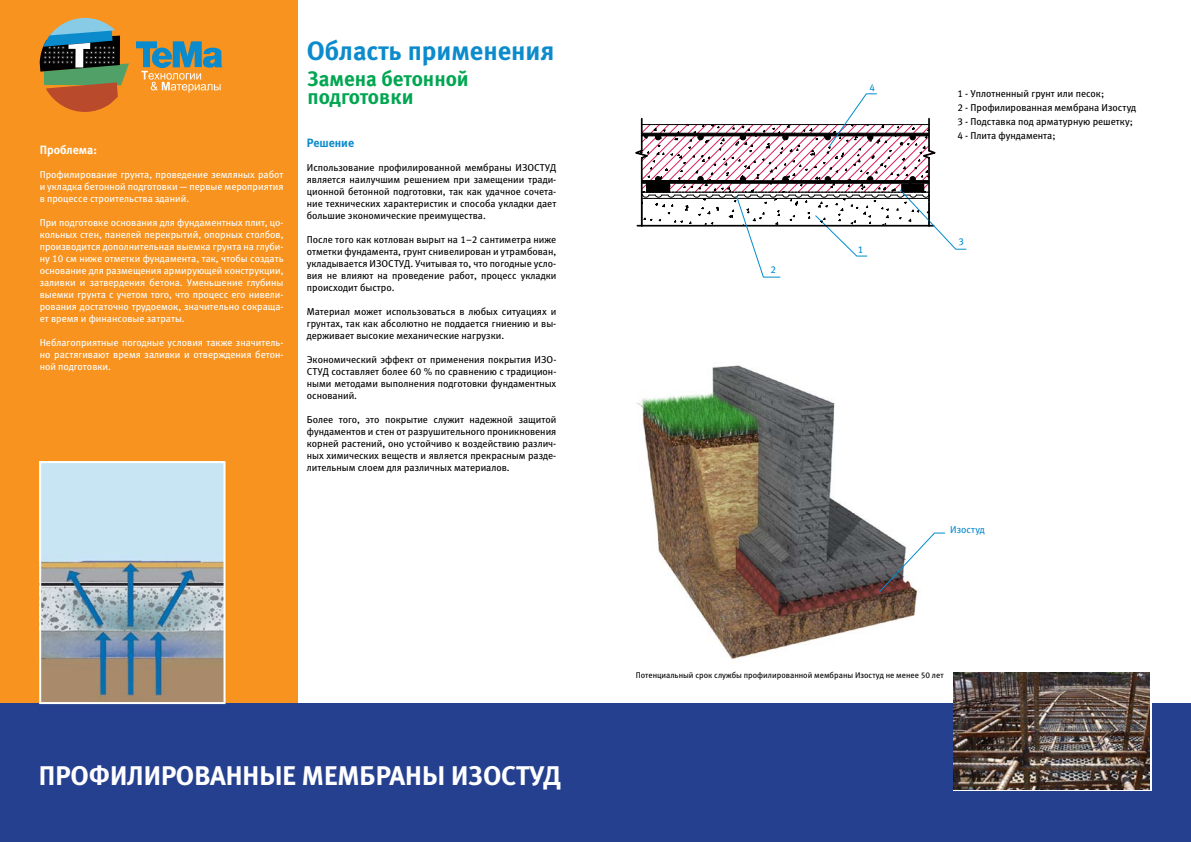
<style>
.page{position:relative;width:1191px;height:842px;background:#fff}
.page>*{position:absolute;margin:0;border:0;box-sizing:border-box;transform-origin:0 0}
.t1{font:27px "Meta Bold LFC";color:#fff}
.t2{font:26.5px "Meta Bold LFC";color:#0c8bcc}
.t3{font:21px/18px "Meta Bold LFC";color:#00a651}
.t4{font:12px "Meta Bold LFC";color:#fff}
.t5{font:12px "Meta Bold LFC";color:#0c8bcc}
.t6{font:10px/12px "Meta Book LFC";color:#000;text-align:justify}
.t7{font:10px/12px "Meta Book LFC";color:#fff;text-align:justify}
.t8{font:10px "Meta Book LFC";color:#0c8bcc}
.t9{font:10px "Meta Book LFC";color:#008ccd}
.t10{font:8.3px "Meta Book LFC";color:#000}
</style>
<div class="page">
<div style="left:0;top:0;width:298px;height:842px;background:#f7931e"></div>
<div style="left:0;top:704px;width:595px;height:138px;background:#25408f"></div>
<svg style="left:136px;top:41px;width:86px;height:52px"></svg>
<svg style="left:40px;top:18px;width:89px;height:94px"></svg>
<div style="left:595px;top:704px;width:596px;height:138px;background:#25408f"></div>
<img style="left:42px;top:464px;width:180px;height:237px">
<div style="left:39px;top:461px;width:186px;height:243px;border:2px solid #fff"></div>
<img style="left:636px;top:365px;width:281px;height:295px">
<svg style="left:952px;top:672px;width:199px;height:119px"></svg>
<img style="left:954px;top:672px;width:195px;height:117px">
<svg style="left:878px;top:532px;width:67px;height:61px"></svg>
<svg style="left:635px;top:93px;width:331px;height:184px"></svg>
<h2 class="t2" style="left:307px;top:35px;width:248px">Область применения</h2>
<p class="t4" style="left:40px;top:143px;width:59px">Проблема:</p>
<p class="t7" style="left:40px;top:169px;width:245px">Профилирование грунта, проведение земляных работ и укладка бетонной подготовки — первые мероприятия в процессе строительства зданий.</p>
<p class="t7" style="left:40px;top:217px;width:245px">При подготовке основания для фундаментных плит, цо&shy;кольных стен, панелей перекрытий, опорных столбов, производится дополнительная выемка грунта на глуби&shy;ну 10 см ниже отметки фундамента, так, чтобы создать основание для размещения армирующей конструкции, заливки и затвердения бетона. Уменьшение глубины выемки грунта с учетом того, что процесс его нивели&shy;рования достаточно трудоемок, значительно сокраща&shy;ет время и финансовые затраты.</p>
<p class="t7" style="left:40px;top:337px;width:245px">Неблагоприятные погодные условия также значитель&shy;но растягивают время заливки и отверждения бетон&shy;ной подготовки.</p>
<h3 class="t3" style="left:307px;top:69px;width:163px">Замена бетонной подготовки</h3>
<p class="t5" style="left:307px;top:135px;width:49px">Решение</p>
<p class="t6" style="left:307px;top:161px;width:251px">Использование профилированной мембраны ИЗОСТУД является наилучшим решением при замещении тради&shy;ционной бетонной подготовки, так как удачное сочета&shy;ние технических характеристик и способа укладки дает большие экономические преимущества.</p>
<p class="t6" style="left:307px;top:233px;width:251px">После того как котлован вырыт на 1–2 сантиметра ниже отметки фундамента, грунт снивелирован и утрамбован, укладывается ИЗОСТУД. Учитывая то, что погодные усло&shy;вия не влияют на проведение работ, процесс укладки происходит быстро.</p>
<p class="t6" style="left:307px;top:305px;width:251px">Материал может использоваться в любых ситуациях и грунтах, так как абсолютно не поддается гниению и вы&shy;держивает высокие механические нагрузки.</p>
<p class="t6" style="left:307px;top:353px;width:251px">Экономический эффект от применения покрытия ИЗО-СТУД составляет более 60 % по сравнению с традицион&shy;ными методами выполнения подготовки фундаментных оснований.</p>
<p class="t6" style="left:307px;top:413px;width:251px">Более того, это покрытие служит надежной защитой фундаментов и стен от разрушительного проникновения корней растений, оно устойчиво к воздействию различ&shy;ных химических веществ и является прекрасным разде&shy;лительным слоем для различных материалов.</p>
<h1 class="t1" style="left:39px;top:760px;width:523px">ПРОФИЛИРОВАННЫЕ МЕМБРАНЫ ИЗОСТУД</h1>
<p class="t9" style="left:770px;top:264px;width:7px">2</p>
<p class="t9" style="left:869px;top:82px;width:7px">4</p>
<p class="t9" style="left:858px;top:244px;width:7px">1</p>
<p class="t6" style="left:957px;top:87px;width:180px;line-height:14px;text-align:left">1 - Уплотненный грунт или песок;<br>2 - Профилированная мембрана Изостуд<br>3 - Подставка под арматурную решетку;<br>4 - Плита фундамента;</p>
<p class="t9" style="left:958px;top:236px;width:7px">3</p>
<p class="t8" style="left:950px;top:524px;width:36px">Изостуд</p>
<p class="t10" style="left:635px;top:670px;width:309px">Потенциальный срок службы профилированной мембраны Изостуд не менее 50 лет</p>
</div>
